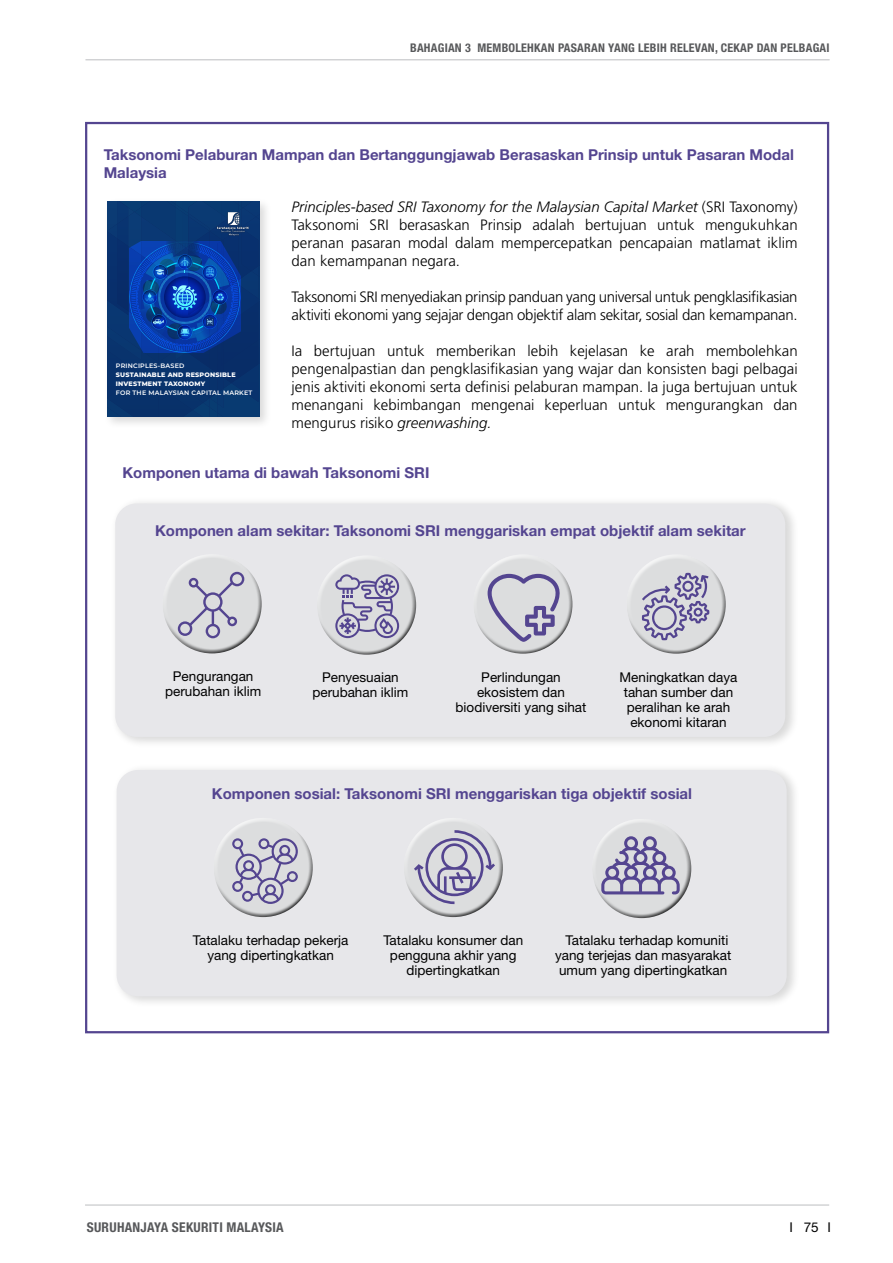
<style>
.page{position:relative;width:893px;height:1263px;background:#fff}
.page>*{position:absolute;margin:0;border:0;box-sizing:border-box;transform-origin:0 0}
.t1{font:300 15px/18px "Frutiger LT Std";letter-spacing:-.02em;color:#000;text-align:justify}
.t2{font:700 15px/18px "Helvetica Neue LT Std";color:#544590}
.t3{font:13.5px/15px "Helvetica Neue LT Std";color:#000;text-align:center}
.t4{font:700 condensed 13.5px "Helvetica Neue LT Std";letter-spacing:.02em;color:#58595b}
.t5{font:700 condensed 12px "Helvetica Neue LT Std";letter-spacing:.02em;color:#58595b}
.t6{font:600 6.45px "Montserrat";letter-spacing:.03em;color:#fff}
.t7{font:800 6.45px/9px "Montserrat";letter-spacing:.03em;color:#fff}
.s1{font-style:italic}
</style>
<div class="page">
<hr style="left:85px;top:1205px;width:744px;height:1px;background:#bcbec0">
<hr style="left:85px;top:59px;width:745px;height:1px;background:#bcbec0">
<div style="left:111px;top:497px;width:688px;height:251px;background:#000;opacity:.15"></div>
<div style="left:115px;top:503px;width:670px;height:234px;background:#e7e7ea;border-radius:21px"></div>
<div style="left:163px;top:565px;width:104px;height:89px;background:#000;opacity:.75"></div>
<div style="left:318px;top:566px;width:103px;height:89px;background:#000;opacity:.75"></div>
<div style="left:474px;top:565px;width:104px;height:89px;background:#000;opacity:.75"></div>
<div style="left:627px;top:565px;width:104px;height:89px;background:#000;opacity:.75"></div>
<svg style="left:178px;top:572px;width:66px;height:66px"></svg>
<svg style="left:335px;top:574px;width:64px;height:64px"></svg>
<svg style="left:487px;top:574px;width:76px;height:68px"></svg>
<svg style="left:642px;top:573px;width:67px;height:67px"></svg>
<div style="left:112px;top:763px;width:688px;height:245px;background:#000;opacity:.15"></div>
<div style="left:117px;top:770px;width:670px;height:226px;background:#e7e7ea;border-radius:21px"></div>
<div style="left:214px;top:829px;width:104px;height:88px;background:#000;opacity:.75"></div>
<div style="left:404px;top:829px;width:104px;height:88px;background:#000;opacity:.75"></div>
<div style="left:593px;top:830px;width:103px;height:89px;background:#000;opacity:.75"></div>
<svg style="left:601px;top:836px;width:79px;height:58px"></svg>
<svg style="left:414px;top:830px;width:81px;height:74px"></svg>
<svg style="left:232px;top:838px;width:66px;height:66px"></svg>
<div style="left:104px;top:198px;width:168px;height:231px;background:#000;opacity:.15"></div>
<svg style="left:107px;top:201px;width:152px;height:216px;background:#093a84"></svg>
<img style="left:215px;top:209px;width:34px;height:26px">
<p class="t5" style="left:410px;top:40px;width:421px">BAHAGIAN 3 MEMBOLEHKAN PASARAN YANG LEBIH RELEVAN, CEKAP DAN PELBAGAI</p>
<p class="t2" style="left:104px;top:146px;width:692px">Taksonomi Pelaburan Mampan dan Bertanggungjawab Berasaskan Prinsip untuk Pasaran Modal<br>Malaysia</p>
<p class="t1" style="left:292px;top:198px;width:508px"><span class="s1">Principles-based SRI Taxonomy for the Malaysian Capital Market</span> (SRI Taxonomy)<br>Taksonomi SRI berasaskan Prinsip adalah bertujuan untuk mengukuhkan peranan pasaran modal dalam mempercepatkan pencapaian matlamat iklim dan kemampanan negara.</p>
<p class="t1" style="left:292px;top:288px;width:508px">Taksonomi SRI menyediakan prinsip panduan yang universal untuk pengklasifikasian aktiviti ekonomi yang sejajar dengan objektif alam sekitar, sosial dan kemampanan.</p>
<p class="t1" style="left:292px;top:342px;width:508px">Ia bertujuan untuk memberikan lebih kejelasan ke arah membolehkan pengenalpastian dan pengklasifikasian yang wajar dan konsisten bagi pelbagai jenis aktiviti ekonomi serta definisi pelaburan mampan. Ia juga bertujuan untuk menangani kebimbangan mengenai keperluan untuk mengurangkan dan mengurus risiko <span class="s1">greenwashing.</span></p>
<p class="t6" style="left:116px;top:361px;width:70px">PRINCIPLES-BASED</p>
<p class="t7" style="left:116px;top:370px;width:121px">SUSTAINABLE AND RESPONSIBLE<br>INVESTMENT TAXONOMY</p>
<p class="t6" style="left:116px;top:388px;width:138px">FOR THE MALAYSIAN CAPITAL MARKET</p>
<p class="t2" style="left:122px;top:463px;width:309px">Komponen utama di bawah Taksonomi SRI</p>
<p class="t2" style="left:155px;top:521px;width:592px">Komponen alam sekitar: Taksonomi SRI menggariskan empat objektif alam sekitar</p>
<p class="t3" style="left:165px;top:669px;width:98px">Pengurangan perubahan iklim</p>
<p class="t3" style="left:456px;top:669px;width:132px">Perlindungan ekosistem dan biodiversiti yang sihat</p>
<p class="t3" style="left:619px;top:669px;width:120px">Meningkatkan daya tahan sumber dan peralihan ke arah ekonomi kitaran</p>
<p class="t3" style="left:312px;top:669px;width:98px">Penyesuaian perubahan iklim</p>
<p class="t2" style="left:212px;top:784px;width:482px">Komponen sosial: Taksonomi SRI menggariskan tiga objektif sosial</p>
<p class="t3" style="left:193px;top:932px;width:157px">Tatalaku terhadap pekerja yang dipertingkatkan</p>
<p class="t3" style="left:383px;top:932px;width:141px">Tatalaku konsumer dan pengguna akhir yang dipertingkatkan</p>
<p class="t3" style="left:555px;top:932px;width:178px">Tatalaku terhadap komuniti yang terjejas dan masyarakat umum yang dipertingkatkan</p>
<p class="t4" style="left:87px;top:1219px;width:199px">SURUHANJAYA SEKURITI MALAYSIA</p>
<p class="t3" style="left:790px;top:1219px;width:43px">I 75 I</p>
</div>
